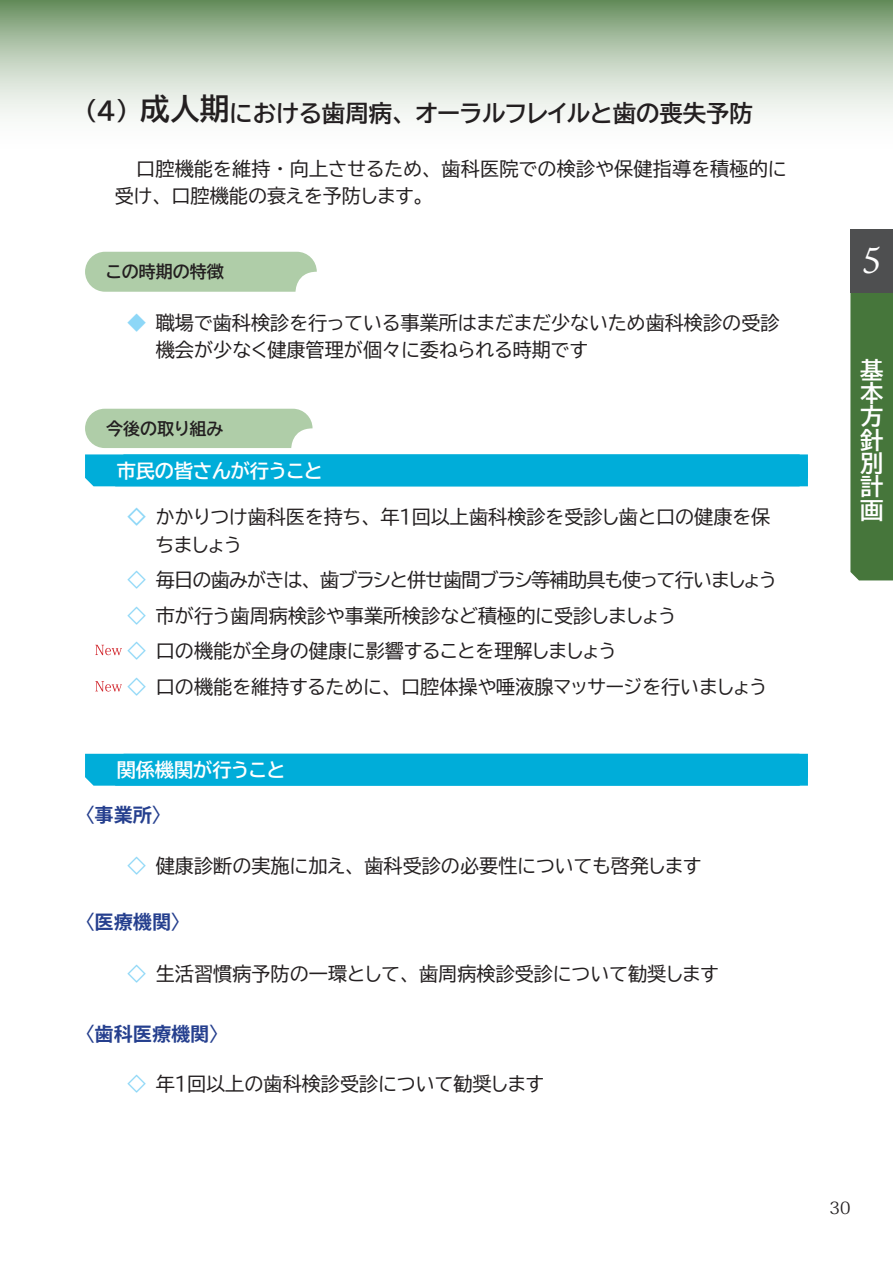
<style>
.page{position:relative;width:893px;height:1263px;background:#fff}
.page>*{position:absolute;margin:0;border:0;box-sizing:border-box;transform-origin:0 0}
.t1{font:italic 36.15px "Ten Mincho Text";color:#fff}
.t2{font:23.4px "BIZ UDP Gothic Bold";color:#231f20}
.t3{font:23.4px/23.4px "BIZ UDP Gothic Bold";color:#fff;text-align:justify}
.t4{font:19.2px/27.2px "BIZ UDP Gothic";color:#231f20}
.t5{font:19.2px "BIZ UDP Gothic Bold";color:#fff}
.t6{font:700 19.2px "Koz Go Pr 6 N";color:#253f8e}
.t7{font:16.95px "BIZ UDP Gothic Bold";color:#231f20}
.t8{font:16.95px "Koz Min Pr 6 N";color:#231f20}
.s1{font-size:24.45px}
.s2{font-size:29.7px}
.s3{color:#8dd7f7}
.s4{font-family:"BIZ UDP Gothic Bold";color:#8dd7f7}
</style>
<div class="page">
<div style="left:850px;top:293px;width:43px;height:287px;background:#46763b"></div>
<div style="left:850px;top:229px;width:43px;height:64px;background:#4e4f50"></div>
<svg style="left:0;top:0;width:893px;height:116px;background:#b9cbb5"></svg>
<svg style="left:85px;top:252px;width:232px;height:40px;background:#b4d0ae"></svg>
<svg style="left:85px;top:409px;width:228px;height:39px;background:#b4d0ad"></svg>
<svg style="left:95px;top:645px;width:27px;height:10px"></svg>
<svg style="left:95px;top:681px;width:27px;height:10px"></svg>
<div style="left:85px;top:454px;width:723px;height:32px;background:#00add9"></div>
<div style="left:85px;top:754px;width:723px;height:32px;background:#00add9"></div>
<p class="t2" style="left:85px;top:101px;width:669px"><span class="s1">（４）</span><span class="s2">成人期</span>における歯周病、オーラルフレイルと歯の喪失予防</p>
<p class="t4" style="left:115px;top:155px;width:673px;text-indent:21px">口腔機能を維持・向上させるため、歯科医院での検診や保健指導を積極的に受け、口腔機能の衰えを予防します。</p>
<p class="t7" style="left:106px;top:263px;width:119px">この時期の特徴</p>
<p class="t4" style="left:156px;top:309px;width:625px;text-indent:-29px"><span class="s3">◆</span> 職場で歯科検診を行っている事業所はまだまだ少ないため歯科検診の受診機会が少なく健康管理が個々に委ねられる時期です</p>
<p class="t7" style="left:106px;top:420px;width:119px">今後の取り組み</p>
<p class="t5" style="left:117px;top:461px;width:207px">市民の皆さんが行うこと</p>
<p class="t4" style="left:156px;top:504px;width:616px;text-indent:-29px"><span class="s4">◇</span> かかりつけ歯科医を持ち、年１回以上歯科検診を受診し歯と口の健康を保ちましょう</p>
<p class="t4" style="left:127px;top:562px;width:651px;line-height:35.5px"><span class="s3">◇</span> 毎日の歯みがきは、歯ブラシと併せ歯間ブラシ等補助具も使って行いましょう<span class="s3">◇</span> 市が行う歯周病検診や事業所検診など積極的に受診しましょう<br><span class="s3">◇</span> 口の機能が全身の健康に影響することを理解しましょう<br><span class="s3">◇</span> 口の機能を維持するために、口腔体操や唾液腺マッサージを行いましょう</p>
<p class="t5" style="left:117px;top:760px;width:170px">関係機関が行うこと</p>
<p class="t6" style="left:75px;top:804px;width:97px">〈事業所〉</p>
<p class="t4" style="left:127px;top:852px;width:576px"><span class="s3">◇</span> 健康診断の実施に加え、歯科受診の必要性についても啓発します</p>
<p class="t6" style="left:76px;top:911px;width:116px">〈医療機関〉</p>
<p class="t4" style="left:127px;top:960px;width:593px"><span class="s3">◇</span> 生活習慣病予防の一環として、歯周病検診受診について勧奨します</p>
<p class="t6" style="left:75px;top:1023px;width:155px">〈歯科医療機関〉</p>
<p class="t4" style="left:127px;top:1070px;width:418px"><span class="s3">◇</span> 年１回以上の歯科検診受診について勧奨します</p>
<h1 class="t1" style="left:862px;top:239px;width:20px">5</h1>
<p class="t3" style="left:860px;top:358px;width:25px">基本方針別計画</p>
<p class="t8" style="left:830px;top:1198px;width:22px">30</p>
</div>
